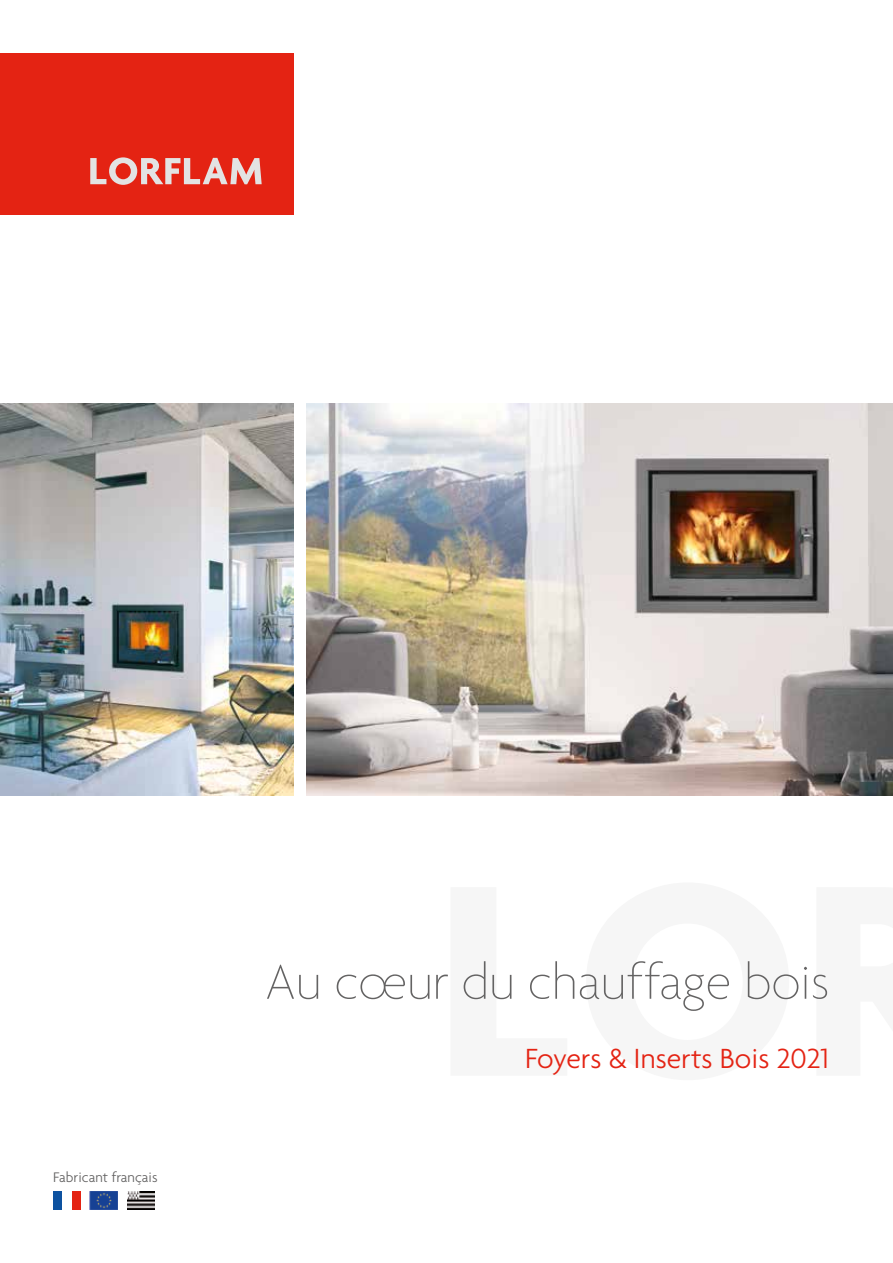
<style>
.page{position:relative;width:893px;height:1263px;background:#fff}
.page>*{position:absolute;margin:0;border:0;box-sizing:border-box;transform-origin:0 0}
.t1{font:100 52.65px "Agenda";color:#646363}
.t2{font:300 30px "Agenda";color:#e42313}
.t3{font:300 15px "Agenda";color:#646363}
</style>
<div class="page">
<img style="left:90px;top:1191px;width:28px;height:19px">
<div style="left:53px;top:1191px;width:9px;height:19px;background:#0d52a0"></div>
<div style="left:71px;top:1191px;width:9px;height:19px;background:#e42313"></div>
<img style="left:127px;top:1192px;width:27px;height:17px">
<img style="left:0;top:404px;width:293px;height:391px">
<img style="left:306px;top:404px;width:587px;height:391px">
<div style="left:0;top:53px;width:293px;height:162px;background:#e42313"></div>
<svg style="left:90px;top:157px;width:172px;height:28px"></svg>
<p class="t3" style="left:53px;top:1168px;width:106px">Fabricant français</p>
<h1 class="t1" style="left:265px;top:952px;width:565px">Au cœur du chauffage bois</h1>
<p class="t2" style="left:525px;top:1040px;width:305px">Foyers &amp; Inserts Bois 2021</p>
</div>
